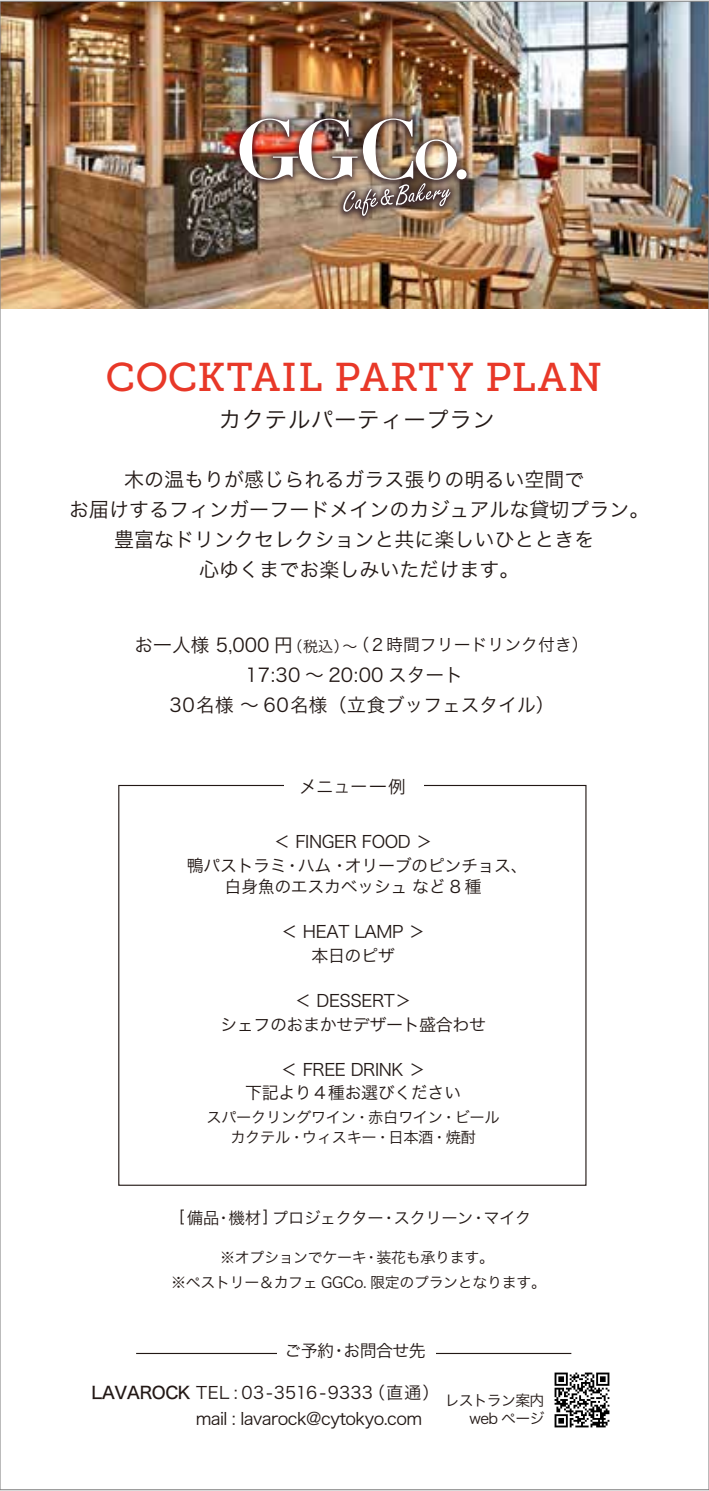
<style>
.page{position:relative;width:709px;height:1491px;background:#fff}
.page>*{position:absolute;margin:0;border:0;box-sizing:border-box;transform-origin:0 0}
.t1{font:40px "Museo Slab 500";letter-spacing:.015em;color:#e83828}
.t2{font:22.5px "Hira Kaku Pro N W3";letter-spacing:.025em;color:#221815}
.t3{font:20px/30px "Hira Kaku Pro N W3";color:#221815;text-align:center}
.t4{font:18.75px/30px "Hira Kaku Pro N W3";color:#221815}
.t5{font:17px/23.8px "Hira Kaku Pro N W3";letter-spacing:-.025em;color:#221815;text-align:center}
.t6{font:17px "Hira Kaku Pro N W3";color:#221815}
.t7{font:17px "Koz Go Pr 6 N";color:#221815}
.t8{font:16.25px "Hira Kaku Pro N W3";letter-spacing:-.025em;color:#221815}
.t9{font:15.25px/20px "Hira Kaku Pro N W3";letter-spacing:-.025em;color:#221815;text-align:center}
.t10{font:15px/25px "Hira Kaku Pro N W3";letter-spacing:-.025em;color:#221815;text-align:center}
.t11{font:14.75px/17.5px "Hira Kaku Pro N W3";letter-spacing:-.045em;color:#221815;text-align:right}
.s1{font-size:18.75px}
.s2{font-size:15px}
.s3{font-family:"Hira Kaku Std N W5"}
</style>
<div class="page">
<img style="left:2px;top:3px;width:705px;height:305px">
<hr style="left:136px;top:1353px;width:435px;height:1px;background:#221815">
<div style="left:277px;top:1337px;width:158px;height:27px;background:#fff"></div>
<img style="left:554px;top:1372px;width:56px;height:56px">
<img style="left:148px;top:28px;width:411px;height:281px">
<div style="left:456px;top:169px;width:10px;height:10px;background:#fff;border-radius:50%"></div>
<img style="left:239px;top:119px;width:218px;height:97px">
<h1 class="t1" style="left:105px;top:355px;width:498px">COCKTAIL PARTY PLAN</h1>
<h2 class="t2" style="left:219px;top:399px;width:278px">カクテルパーティープラン</h2>
<p class="t3" style="left:69px;top:463px;width:581px">木の温もりが感じられるガラス張りの明るい空間で<br>お届けするフィンガーフードメインのカジュアルな貸切プラン。豊富なドリンクセレクションと共に楽しいひとときを<br>心ゆくまでお楽しみいただけます。</p>
<p class="t6" style="left:134px;top:629px;width:456px"><span class="s1">お一人様 5,000 円</span><span class="s2">（税込）～</span>（２時間フリードリンク付き）</p>
<p class="t4" style="left:169px;top:658px;width:386px;text-indent:76px">17:30 ～ 20:00 スタート<br>30名様 ～ 60名様（立食ブッフェスタイル）</p>
<p class="t7" style="left:299px;top:777px;width:108px">メニュー一例</p>
<p class="t5" style="left:187px;top:828px;width:342px">＜ FINGER FOOD ＞<br>鴨パストラミ・ハム・オリーブのピンチョス、</p>
<p class="t5" style="left:225px;top:873px;width:258px">白身魚のエスカベッシュ など 8 種</p>
<p class="t5" style="left:281px;top:918px;width:146px">＜ HEAT LAMP ＞本日のピザ</p>
<p class="t5" style="left:220px;top:987px;width:267px">＜ DESSERT＞<br>シェフのおまかせデザート盛合わせ</p>
<p class="t5" style="left:245px;top:1056px;width:217px">＜ FREE DRINK ＞<br>下記より４種お選びください</p>
<p class="t9" style="left:206px;top:1106px;width:295px">スパークリングワイン・赤白ワイン・ビールカクテル・ウィスキー・日本酒・焼酎</p>
<p class="t8" style="left:179px;top:1203px;width:354px">[備品・機材] プロジェクター・スクリーン・マイク</p>
<p class="t10" style="left:171px;top:1244px;width:376px">※オプションでケーキ・装花も承ります。<br>※ペストリー＆カフェ GGCo. 限定のプランとなります。</p>
<p class="t5" style="left:284px;top:1337px;width:143px">ご予約・お問合せ先</p>
<p class="t5" style="left:196px;top:1378px;width:245px;line-height:26px;text-align:left;text-indent:-104px"><span class="s3">LAVAROCK</span> TEL : 03-3516-9333（直通）mail : lavarock@cytokyo.com</p>
<p class="t11" style="left:445px;top:1391px;width:101px">レストラン案内web ページ</p>
</div>
